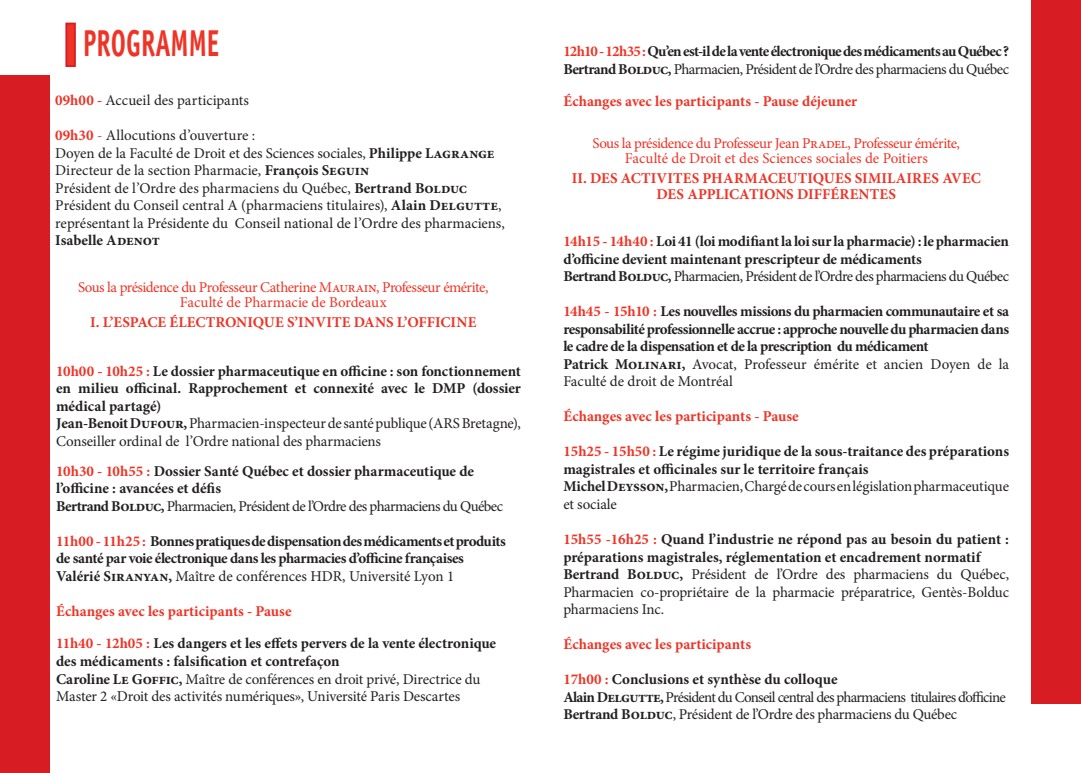
<style>
.page{position:relative;width:1081px;height:773px;background:#fff}
.page>*{position:absolute;margin:0;border:0;box-sizing:border-box;transform-origin:0 0}
.t1{font:700 37.5px "Officina Sans Std";color:#ee3426;scale:.69 1}
.t2{font:700 15px/17.5px "Minion Pro";letter-spacing:-.015em;color:#231f20}
.t3{font:15px/17.5px "Minion Pro";letter-spacing:-.01em;color:#231f20}
.t4{font:700 15px/17.5px "Minion Pro";letter-spacing:-.035em;color:#231f20}
.t5{font:700 15px/16.2px "Minion Pro";letter-spacing:.005em;color:#ee3426;text-align:center}
.t6{font:15px/15px "Minion Pro";letter-spacing:-.025em;color:#ee3426;text-align:center}
.t7{font:15px/17.5px "Minion Pro";letter-spacing:-.045em;color:#231f20}
.t8{font:700 15px/17.5px "Minion Pro";letter-spacing:-.05em;color:#231f20}
.s1{font-weight:700;color:#ee3426}
.s2{color:#ee3426}
.s3{font-weight:700}
.s4{font-weight:400}
</style>
<div class="page">
<div style="left:1031px;top:0;width:50px;height:703px;background:#d81c23"></div>
<div style="left:0;top:75px;width:50px;height:697px;background:#d81c23"></div>
<svg style="left:66px;top:26px;width:9px;height:41px"></svg>
<div style="left:66px;top:23px;width:9px;height:43px;border:1px solid #d81c23"></div>
<div style="left:67px;top:24px;width:7px;height:42px;border:1px solid #d81c23"></div>
<h1 class="t1" style="left:83px;top:19px;width:199px">PROGRAMME</h1>
<p class="t3" style="left:55px;top:92px;width:195px"><span class="s1">09h00 -</span> Accueil des participants</p>
<p class="t3" style="left:55px;top:127px;width:451px"><span class="s1">09h30</span> <span class="s2">-</span> Allocutions d’ouverture :<br>Doyen de la Faculté de Droit et des Sciences sociales, <span class="s3">Philippe Lagrange </span>Directeur de la section Pharmacie, <span class="s3">François Seguin<br></span>Président de l’Ordre des pharmaciens du Québec, <span class="s3">Bertrand Bolduc </span>Président du Conseil central A (pharmaciens titulaires), <span class="s3">Alain Delgutte</span>, représentant la Présidente du Conseil national de l’Ordre des pharmaciens,</p>
<p class="t2" style="left:55px;top:232px;width:106px">Isabelle Adenot</p>
<p class="t6" style="left:78px;top:279px;width:412px">Sous la présidence du Professeur Catherine Maurain, Professeur émérite,<br>Faculté de pharmacie de Bordeaux</p>
<p class="t5" style="left:90px;top:313px;width:388px">I. L’ESPACE ÉLECTRONIQUE S’INVITE DANS L’OFFICINE</p>
<p class="t2" style="left:56px;top:362px;width:466px"><span class="s2">10h00 - 10h25 :</span> Le dossier pharmaceutique en officine : son fonctionnement en milieu officinal. Rapprochement et connexité avec le DMP (dossier médical partagé)<br>Jean-Benoit Dufour, <span class="s4">pharmacien-inspecteur de santé publique (ARS Bretagne), Conseiller ordinal de l’Ordre national des pharmaciens</span></p>
<p class="t2" style="left:56px;top:462px;width:448px"><span class="s2">10h30 - 10h55 :</span> Dossier Santé Québec et dossier pharmaceutique de l’officine : avancées et défis<br>Bertrand Bolduc, <span class="s4">Pharmacien, Président de l’Ordre des pharmaciens du Québec</span></p>
<p class="t4" style="left:56px;top:532px;width:451px"><span class="s2">11h00 - 11h25 :</span> Bonnes pratiques de dispensation des médicaments et produits de santé par voie électronique dans les pharmacies d’officine françaises<br>Valérié Siranyan, <span class="s4">Maître de conférences HDR, Université Lyon 1</span></p>
<p class="t2" style="left:56px;top:594px;width:441px;line-height:32.5px"><span class="s2">échanges avec les participants - Pause<br>11h40 - 12h05 :</span> Les dangers et les effets pervers de la vente électronique</p>
<p class="t3" style="left:56px;top:652px;width:426px"><span class="s3">des médicaments : falsification et contrefaçon<br>Caroline Le Goffic,</span> Maître de conférences en droit privé, Directrice du<br>Master 2 «Droit des activités numériques», Université Paris Descartes</p>
<p class="t8" style="left:563px;top:42px;width:447px"><span class="s2">12h10 - 12h35 :</span>Qu’en est-il de la vente électronique des médicaments au Québec ?<br>Bertrand Bolduc, <span class="s4">Pharmacien, Président de l’Ordre des pharmaciens du Québec</span></p>
<p class="t5" style="left:563px;top:93px;width:295px">échanges avec les participants - Pause déjeuner</p>
<p class="t6" style="left:592px;top:135px;width:369px">Sous la présidence du Professeur Jean Pradel, Professeur émérite,<br>Faculté de d roit et des sciences sociales de Poitiers</p>
<p class="t5" style="left:572px;top:169px;width:411px">II. DES ACTIVITES PHARMACEUTIQUES SIMILAIRES AVEC<br>DES APPLICATIONS DIFFéRENTES</p>
<p class="t2" style="left:563px;top:232px;width:447px"><span class="s2">14h15 - 14h40 :</span> Loi 41 (loi modifiant la loi sur la pharmacie) : le pharmacien d’officine devient maintenant prescripteur de médicaments<br>Bertrand Bolduc, <span class="s4">Pharmacien, Président de l’Ordre des pharmaciens du Québec</span></p>
<p class="t4" style="left:563px;top:302px;width:447px"><span class="s2">14h45 - 15h10 :</span> Les nouvelles missions du pharmacien communautaire et sa responsabilité professionnelle accrue : approche nouvelle du pharmacien dans le cadre de la dispensation et de la prescription du médicament<br>Patrick Molinari, <span class="s4">avocat, professeur émérite et ancien d oyen de la Faculté de droit de Montréal</span></p>
<p class="t5" style="left:563px;top:408px;width:237px">échanges avec les participants - Pause</p>
<p class="t2" style="left:563px;top:442px;width:447px"><span class="s2">15h25 - 15h50 :</span> Le régime juridique de la sous-traitance des préparations magistrales et officinales sur le territoire français<br>Michel Deysson, <span class="s4">Pharmacien, Chargé de cours en législation pharmaceutique et sociale</span></p>
<p class="t3" style="left:563px;top:530px;width:447px"><span class="s1">15h55 -16h25 :</span> <span class="s3">Quand l’industrie ne répond pas au besoin du patient : préparations magistrales, réglementation et encadrement normatif Bertrand Bolduc,</span> Président de l’Ordre des pharmaciens du Québec, Pharmacien co-propriétaire de la pharmacie préparatrice, Gentès-Bolduc pharmaciens Inc.</p>
<p class="t5" style="left:563px;top:636px;width:189px">échanges avec les participants</p>
<p class="t7" style="left:563px;top:670px;width:444px"><span class="s1">17h00 :</span> <span class="s3">Conclusions et synthèse du colloque<br>Alain Delgutte,</span> Président du Conseil central des pharmaciens titulaires d’officine<br><span class="s3">Bertrand Bolduc</span>, Président de l’Ordre des pharmaciens du Québec</p>
</div>
